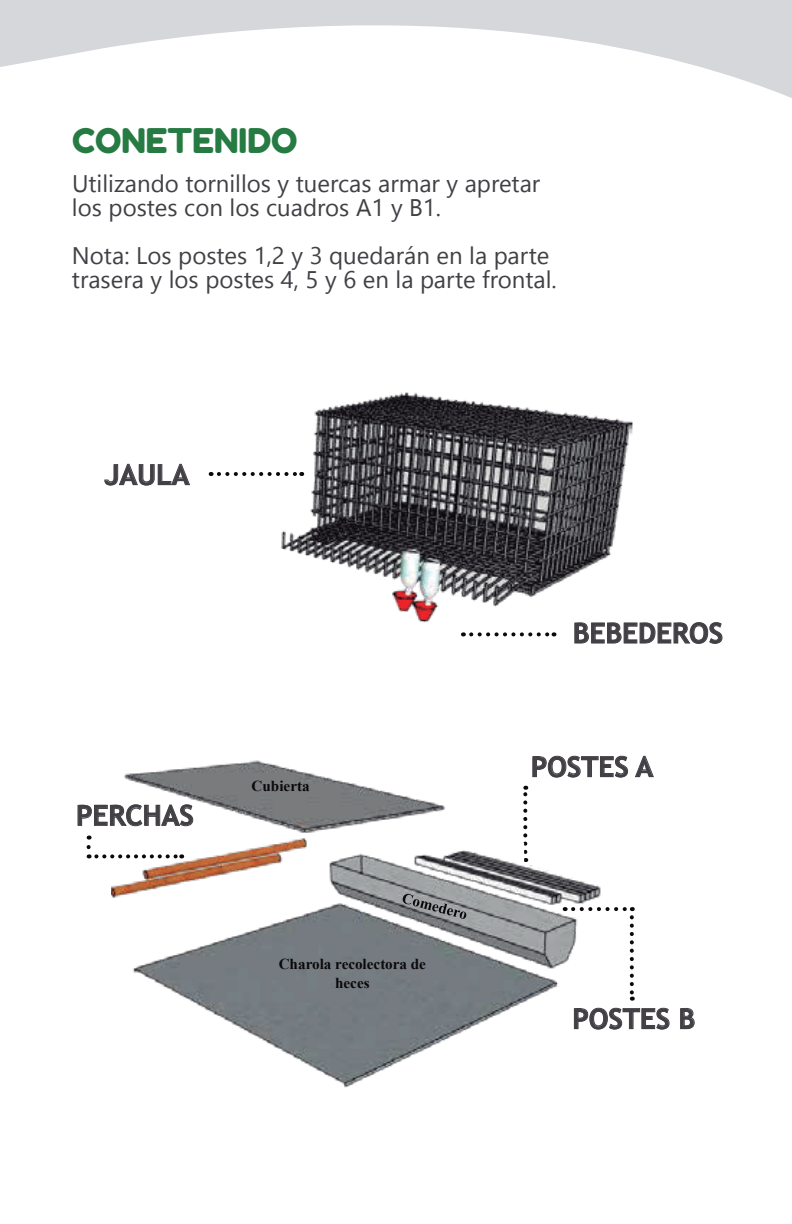
<style>
.page{position:relative;width:792px;height:1224px;background:#fff}
.page>*{position:absolute;margin:0;border:0;box-sizing:border-box;transform-origin:0 0}
.t1{font:34px "Fredoka One";color:#267b43}
.t2{font:700 28px "Trebuchet MS";color:#423f45}
.t3{font:24px/24px "Gadugi";color:#423f45}
.t4{font:700 15.2px/18.8px "Times New Roman";color:#0b090c;text-align:center}
</style>
<div class="page">
<svg style="left:0;top:0;width:792px;height:98px"></svg>
<img style="left:111px;top:760px;width:497px;height:328px">
<svg style="left:403px;top:894px;width:63px;height:25px;background:#7b7e7f"></svg>
<img style="left:281px;top:392px;width:351px;height:245px">
<svg style="left:471px;top:632px;width:84px;height:4px"></svg>
<svg style="left:219px;top:472px;width:83px;height:4px"></svg>
<svg style="left:87px;top:847px;width:95px;height:11px"></svg>
<svg style="left:574px;top:622px;width:149px;height:22px"></svg>
<svg style="left:532px;top:755px;width:122px;height:23px"></svg>
<svg style="left:573px;top:1007px;width:97px;height:23px"></svg>
<svg style="left:680px;top:1007px;width:15px;height:23px"></svg>
<svg style="left:104px;top:463px;width:86px;height:23px"></svg>
<svg style="left:77px;top:804px;width:117px;height:23px"></svg>
<svg style="left:189px;top:876px;width:104px;height:22px"></svg>
<svg style="left:573px;top:907px;width:60px;height:4px"></svg>
<svg style="left:630px;top:917px;width:4px;height:84px"></svg>
<svg style="left:377px;top:786px;width:150px;height:77px"></svg>
<h1 class="t1" style="left:72px;top:120px;width:227px">CONETENIDO</h1>
<p class="t3" style="left:72px;top:171px;width:470px">Utilizando tornillos y tuercas armar y apretar los postes con los cuadros A1 y B1.</p>
<p class="t3" style="left:72px;top:243px;width:486px">Nota: Los postes 1,2 y 3 quedarán en la parte trasera y los postes 4, 5 y 6 en la parte frontal.</p>
<p class="t2" style="left:105px;top:457px;width:86px">JAULA</p>
<p class="t2" style="left:76px;top:798px;width:119px">PERCHAS</p>
<p class="t4" style="left:252px;top:776px;width:59px">Cubierta</p>
<p class="t4" style="left:279px;top:954px;width:149px">Charola recolectora de heces</p>
<p class="t2" style="left:573px;top:616px;width:152px">BEBEDEROS</p>
<p class="t4" style="left:509px;top:748px;width:37px">Jaula</p>
<p class="t2" style="left:531px;top:749px;width:124px">POSTES A</p>
<p class="t2" style="left:572px;top:1001px;width:124px">POSTES B</p>
</div>
